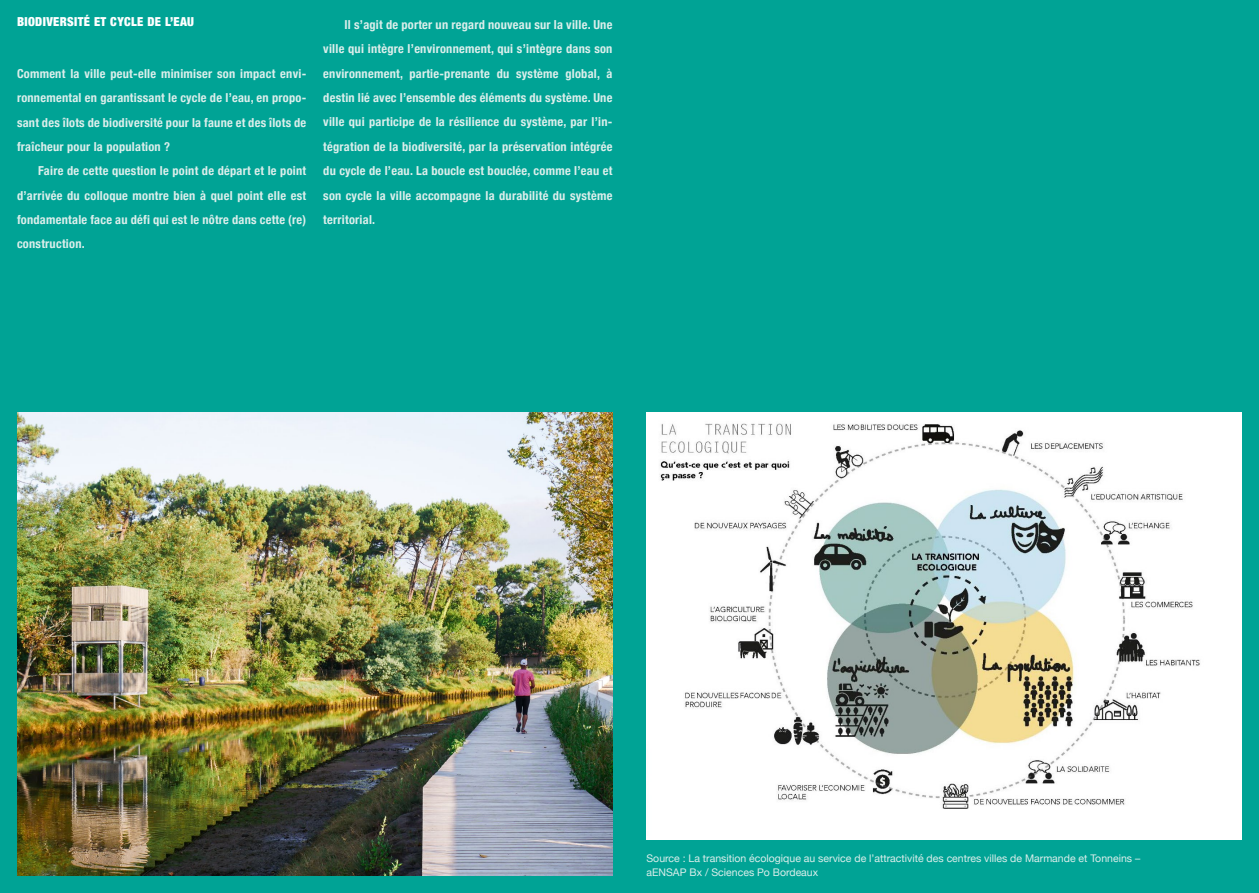
<style>
.page{position:relative;width:1259px;height:893px;background:#00a395}
.page>*{position:absolute;margin:0;border:0;box-sizing:border-box;transform-origin:0 0}
.t1{font:700 condensed 12.3px/24.5px "Helvetica Neue";letter-spacing:.02em;color:#dbeeeb;text-align:justify}
.t2{font:900 condensed 12.3px "Helvetica Neue";letter-spacing:.03em;color:#fff}
.t3{font:10.5px/13.5px "Helvetica Neue";color:#dbeeeb}
</style>
<div class="page">
<img style="left:17px;top:412px;width:595px;height:464px">
<img style="left:646px;top:412px;width:596px;height:423px">
<p class="t2" style="left:17px;top:12px;width:179px">BIODIVERSITÉ ET CYCLE DE L’EAU</p>
<p class="t1" style="left:17px;top:60px;width:291px">Comment la ville peut-elle minimiser son impact envi&shy;ronnemental en garantissant le cycle de l’eau, en propo&shy;sant des îlots de biodiversité pour la faune et des îlots de fraîcheur pour la population ?</p>
<p class="t1" style="left:17px;top:158px;width:291px;text-indent:21px">Faire de cette question le point de départ et le point d’arrivée du colloque montre bien à quel point elle est fondamentale face au défi qui est le nôtre dans cette (re) construction.</p>
<p class="t1" style="left:323px;top:11px;width:291px;text-indent:21px">Il s’agit de porter un regard nouveau sur la ville. Une ville qui intègre l’environnement, qui s’intègre dans son environnement, partie-prenante du système global, à destin lié avec l’ensemble des éléments du système. Une ville qui participe de la résilience du système, par l’in&shy;tégration de la biodiversité, par la préservation intégrée du cycle de l’eau. La boucle est bouclée, comme l’eau et son cycle la ville accompagne la durabilité du système territorial.</p>
<p class="t3" style="left:646px;top:853px;width:495px">Source : La transition écologique au service de l’attractivité des centres villes de Marmande et Tonneins – aENSAP Bx / Sciences Po Bordeaux</p>
</div>
